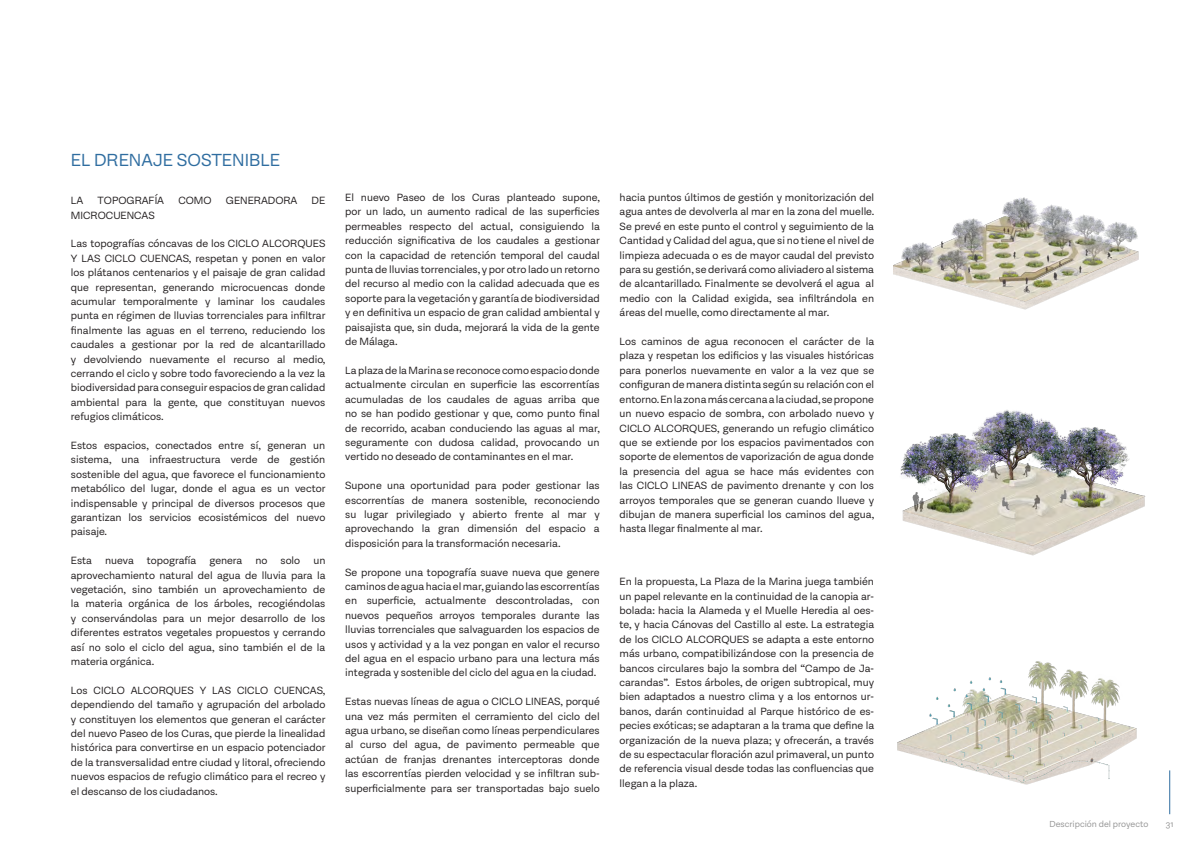
<style>
.page{position:relative;width:1191px;height:842px;background:#fff}
.page>*{position:absolute;margin:0;border:0;box-sizing:border-box;transform-origin:0 0}
.título_2{font:20px "Equitan Sans";color:#2f6da0}
.cuerpo_texto{font:12px/14.4px "Equitan Sans";color:#231f20;text-align:justify}
.t1{font:10px "Equitan Sans";color:#969696}
</style>
<div class="page">
<img style="left:894px;top:197px;width:245px;height:113px">
<img style="left:900px;top:410px;width:246px;height:146px">
<img style="left:897px;top:661px;width:240px;height:124px">
<hr style="left:1169px;top:770px;width:1px;height:44px;background:#2f6da0">
<p class="título_2" style="left:71px;top:148px;width:211px">EL DRENAJE SOSTENIBLE</p>
<p class="cuerpo_texto" style="left:71px;top:193px;width:256px">LA TOPOGRAFÍA COMO GENERADORA DE<br>MICROCUENCAS</p>
<p class="cuerpo_texto" style="left:71px;top:236px;width:256px">Las topografías cóncavas de los CICLO ALCORQUES Y LAS CICLO CUENCAS, respetan y ponen en valor los plátanos centenarios y el paisaje de gran calidad que representan, generando microcuencas donde acumular temporalmente y laminar los caudales punta en régimen de lluvias torrenciales para infiltrar finalmente las aguas en el terreno, reduciendo los caudales a gestionar por la red de alcantarillado y devolviendo nuevamente el recurso al medio, cerrando el ciclo y sobre todo favoreciendo a la vez la biodiversidad para conseguir espacios de gran calidad ambiental para la gente, que constituyan nuevos refugios climáticos.</p>
<p class="cuerpo_texto" style="left:71px;top:438px;width:256px">Estos espacios, conectados entre sí, generan un sistema, una infraestructura verde de gestión sostenible del agua, que favorece el funcionamiento metabólico del lugar, donde el agua es un vector indispensable y principal de diversos procesos que garantizan los servicios ecosistémicos del nuevo paisaje.</p>
<p class="cuerpo_texto" style="left:71px;top:553px;width:256px">Esta nueva topografía genera no solo un aprovechamiento natural del agua de lluvia para la vegetación, sino también un aprovechamiento de la materia orgánica de los árboles, recogiéndolas y conservándolas para un mejor desarrollo de los diferentes estratos vegetales propuestos y cerrando así no solo el ciclo del agua, sino también el de la materia orgánica.</p>
<p class="cuerpo_texto" style="left:71px;top:683px;width:256px">Los CICLO ALCORQUES Y LAS CICLO CUENCAS, dependiendo del tamaño y agrupación del arbolado y constituyen los elementos que generan el carácter del nuevo Paseo de los Curas, que pierde la linealidad histórica para convertirse en un espacio potenciador de la transversalidad entre ciudad y litoral, ofreciendo nuevos espacios de refugio climático para el recreo y el descanso de los ciudadanos.</p>
<p class="cuerpo_texto" style="left:345px;top:190px;width:256px">El nuevo Paseo de los Curas planteado supone, por un lado, un aumento radical de las superficies permeables respecto del actual, consiguiendo la reducción significativa de los caudales a gestionar con la capacidad de retención temporal del caudal punta de lluvias torrenciales, y por otro lado un retorno del recurso al medio con la calidad adecuada que es soporte para la vegetación y garantía de biodiversidad y en definitiva un espacio de gran calidad ambiental y paisajista que, sin duda, mejorará la vida de la gente de Málaga.</p>
<p class="cuerpo_texto" style="left:345px;top:363px;width:256px">La plaza de la Marina se reconoce como espacio donde actualmente circulan en superficie las escorrentías acumuladas de los caudales de aguas arriba que no se han podido gestionar y que, como punto final de recorrido, acaban conduciendo las aguas al mar, seguramente con dudosa calidad, provocando un vertido no deseado de contaminantes en el mar.</p>
<p class="cuerpo_texto" style="left:345px;top:478px;width:256px">Supone una oportunidad para poder gestionar las escorrentías de manera sostenible, reconociendo su lugar privilegiado y abierto frente al mar y aprovechando la gran dimensión del espacio a disposición para la transformación necesaria.</p>
<p class="cuerpo_texto" style="left:345px;top:564px;width:256px">Se propone una topografía suave nueva que genere caminos de agua hacia el mar, guiando las escorrentías en superficie, actualmente descontroladas, con nuevos pequeños arroyos temporales durante las lluvias torrenciales que salvaguarden los espacios de usos y actividad y a la vez pongan en valor el recurso del agua en el espacio urbano para una lectura más integrada y sostenible del ciclo del agua en la ciudad.</p>
<p class="cuerpo_texto" style="left:345px;top:694px;width:256px">Estas nuevas líneas de agua o CICLO LINEAS, porqué una vez más permiten el cerramiento del ciclo del agua urbano, se diseñan como líneas perpendiculares al curso del agua, de pavimento permeable que actúan de franjas drenantes interceptoras donde las escorrentías pierden velocidad y se infiltran sub&shy;superficialmente para ser transportadas bajo suelo</p>
<p class="cuerpo_texto" style="left:619px;top:190px;width:256px">hacia puntos últimos de gestión y monitorización del agua antes de devolverla al mar en la zona del muelle.<br>Se prevé en este punto el control y seguimiento de la Cantidad y Calidad del agua, que si no tiene el nivel de limpieza adecuada o es de mayor caudal del previsto para su gestión, se derivará como aliviadero al sistema de alcantarillado. Finalmente se devolverá el agua al medio con la Calidad exigida, sea infiltrándola en áreas del muelle, como directamente al mar.</p>
<p class="cuerpo_texto" style="left:619px;top:334px;width:256px">Los caminos de agua reconocen el carácter de la plaza y respetan los edificios y las visuales históricas para ponerlos nuevamente en valor a la vez que se configuran de manera distinta según su relación con el entorno. En la zona más cercana a la ciudad, se propone un nuevo espacio de sombra, con arbolado nuevo y CICLO ALCORQUES, generando un refugio climático que se extiende por los espacios pavimentados con soporte de elementos de vaporización de agua donde la presencia del agua se hace más evidentes con las CICLO LINEAS de pavimento drenante y con los arroyos temporales que se generan cuando llueve y dibujan de manera superficial los caminos del agua, hasta llegar finalmente al mar.</p>
<p class="cuerpo_texto" style="left:619px;top:574px;width:256px">En la propuesta, La Plaza de la Marina juega también un papel relevante en la continuidad de la canopia ar&shy;bolada: hacia la Alameda y el Muelle Heredia al oes&shy;te, y hacia Cánovas del Castillo al este. La estrategia de los CICLO ALCORQUES se adapta a este entorno más urbano, compatibilizándose con la presencia de bancos circulares bajo la sombra del “Campo de Ja&shy;carandas”. Estos árboles, de origen subtropical, muy bien adaptados a nuestro clima y a los entornos ur&shy;banos, darán continuidad al Parque histórico de es&shy;pecies exóticas; se adaptaran a la trama que define la organización de la nueva plaza; y ofrecerán, a través de su espectacular floración azul primaveral, un punto de referencia visual desde todas las confluencias que llegan a la plaza.</p>
<p class="t1" style="left:1049px;top:818px;width:100px">Descripción del proyecto</p>
<p class="t1" style="left:1165px;top:818px;width:9px">31</p>
</div>
